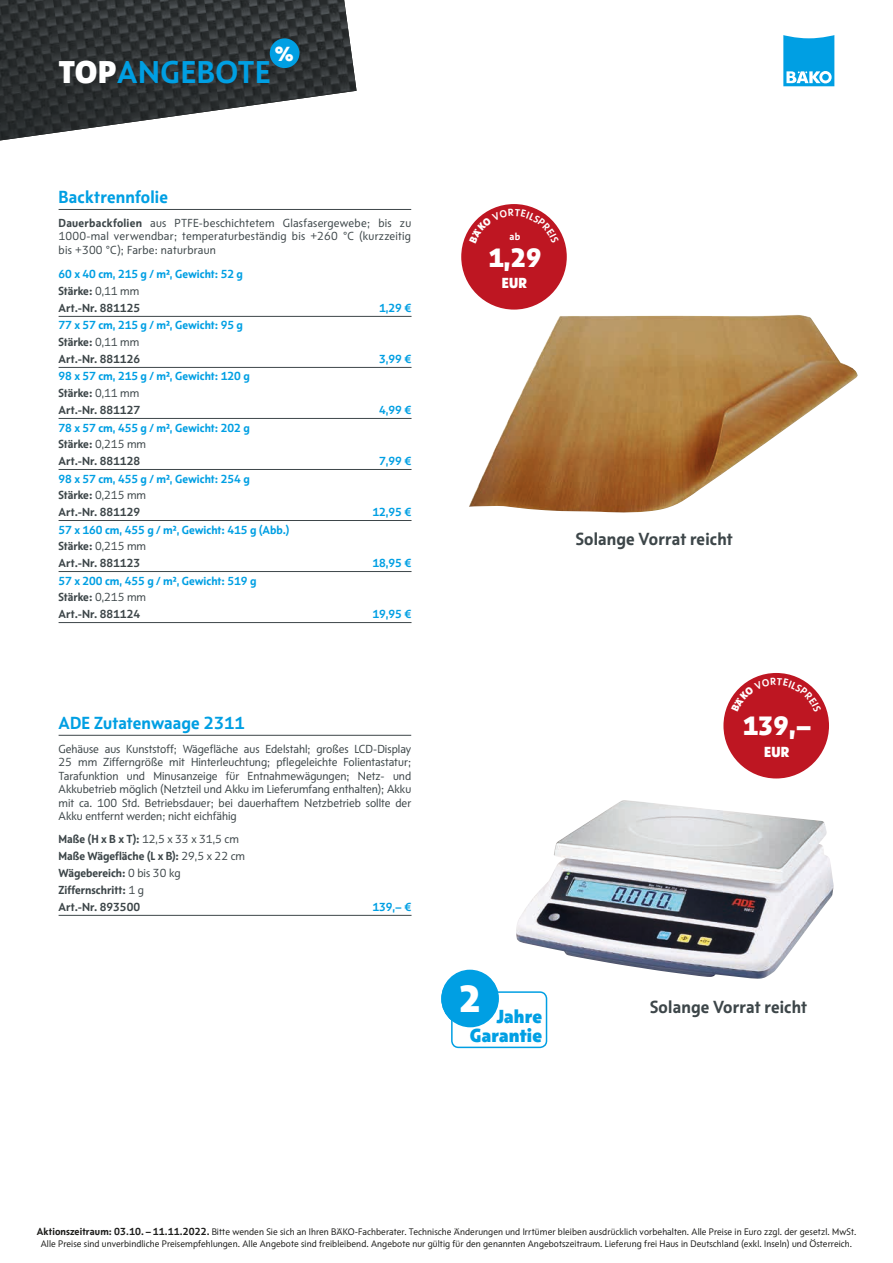
<style>
.page{position:relative;width:893px;height:1263px;background:#fff}
.page>*{position:absolute;margin:0;border:0;box-sizing:border-box;transform-origin:0 0}
.t1{font:800 38.85px "BAEK Otype";color:#fff}
.t2{font:700 32.4px "BAEK Otype";letter-spacing:.02em;color:#009fe3}
.t3{font:800 27.3px "BAEK Otype";color:#fff}
.t4{font:800 21px "BAEK Otype";color:#fff}
.t5{font:800 19.5px/19.5px "BAEK Otype";letter-spacing:.01em;color:#009fe3;text-align:right}
.t6{font:700 18px "BAEK Otype";letter-spacing:.01em;color:#3d4649}
.t7{font:700 18px "BAEK Otype";letter-spacing:.01em;color:#009fe3}
.t8{font:800 15px "BAEK Otype";letter-spacing:.01em;color:#fff}
.t9{font:12px/13.5px "BAEK Otype";letter-spacing:.01em;color:#3d4649;text-align:justify}
.t10{font:700 12px/16.8px "BAEK Otype";color:#009fe3}
.t11{font:700 12px/17px "BAEK Otype";color:#3d4649}
.t12{font:700 10.5px "BAEK Otype";color:#fff}
.t13{font:9.75px/12px "BAEK Otype";letter-spacing:.01em;color:#1d1d1b;text-align:center}
.s1{font-weight:800;color:#fff}
.s2{font-weight:700}
.s3{color:#3d4649}
.s4{font-weight:400;color:#3d4649}
.s5{font-weight:400}
.s6{font-weight:700;font-size:10.5px}
</style>
<div class="page">
<img style="left:469px;top:315px;width:389px;height:198px">
<img style="left:516px;top:800px;width:318px;height:179px">
<div style="left:461px;top:204px;width:106px;height:106px;background:#be1622;border-radius:50%"></div>
<div style="left:723px;top:673px;width:106px;height:105px;background:#be1622;border-radius:50%"></div>
<img style="left:0;top:0;width:357px;height:140px">
<div style="left:270px;top:38px;width:29px;height:30px;background:#009fe3;border-radius:50%"></div>
<svg style="left:783px;top:35px;width:51px;height:51px;background:#2eb0e8"></svg>
<hr style="left:59px;top:316px;width:353px;height:1px;background:#3d4649">
<hr style="left:59px;top:367px;width:353px;height:1px;background:#3d4649">
<hr style="left:59px;top:418px;width:353px;height:1px;background:#3d4649">
<hr style="left:59px;top:469px;width:353px;height:1px;background:#3d4649">
<hr style="left:59px;top:520px;width:353px;height:1px;background:#3d4649">
<hr style="left:59px;top:571px;width:353px;height:1px;background:#3d4649">
<hr style="left:59px;top:622px;width:353px;height:1px;background:#3d4649">
<hr style="left:59px;top:915px;width:353px;height:1px;background:#3d4649">
<hr style="left:59px;top:209px;width:352px;height:1px;background:#3d4649">
<hr style="left:59px;top:735px;width:352px;height:1px;background:#3d4649">
<svg style="left:441px;top:969px;width:107px;height:80px"></svg>
<svg style="left:469px;top:209px;width:90px;height:20px"></svg>
<svg style="left:731px;top:678px;width:90px;height:21px"></svg>
<h3 class="t4" style="left:275px;top:40px;width:21px">%</h3>
<h2 class="t2" style="left:59px;top:52px;width:214px"><span class="s1">TOP</span>ANGEBOTE</h2>
<h3 class="t7" style="left:59px;top:185px;width:111px">Backtrennfolie</h3>
<p class="t9" style="left:59px;top:216px;width:354px"><span class="s2">Dauerbackfolien</span> aus PTFE-beschichtetem Glasfasergewebe; bis zu 1000-mal verwendbar; temperaturbeständig bis +260 °C (kurzzeitig bis +300 °C); Farbe: naturbraun</p>
<p class="t10" style="left:59px;top:265px;width:186px">60 x 40 cm, 215 g / m², Gewicht: 52 g<br><span class="s3">Stärke:</span> <span class="s4">0,11 mm<br></span><span class="s3">Art.-Nr. 881125</span></p>
<p class="t10" style="left:59px;top:317px;width:186px">77 x 57 cm, 215 g / m², Gewicht: 95 g<br><span class="s3">Stärke:</span> <span class="s4">0,11 mm<br></span><span class="s3">Art.-Nr. 881126</span></p>
<p class="t10" style="left:59px;top:368px;width:193px">98 x 57 cm, 215 g / m², Gewicht: 120 g<br><span class="s3">Stärke:</span> <span class="s4">0,11 mm<br></span><span class="s3">Art.-Nr. 881127</span></p>
<p class="t10" style="left:59px;top:419px;width:193px">78 x 57 cm, 455 g / m², Gewicht: 202 g<br><span class="s3">Stärke:</span> <span class="s4">0,215 mm<br></span><span class="s3">Art.-Nr. 881128</span></p>
<p class="t10" style="left:59px;top:470px;width:193px">98 x 57 cm, 455 g / m², Gewicht: 254 g<br><span class="s3">Stärke:</span> <span class="s4">0,215 mm<br></span><span class="s3">Art.-Nr. 881129</span></p>
<p class="t10" style="left:59px;top:521px;width:232px">57 x 160 cm, 455 g / m², Gewicht: 415 g (Abb.)<br><span class="s3">Stärke:</span> <span class="s4">0,215 mm<br></span><span class="s3">Art.-Nr. 881123</span></p>
<p class="t10" style="left:59px;top:572px;width:199px">57 x 200 cm, 455 g / m², Gewicht: 519 g<br><span class="s3">Stärke:</span> <span class="s4">0,215 mm<br></span><span class="s3">Art.-Nr. 881124</span></p>
<p class="t10" style="left:379px;top:299px;width:34px">1,29 €</p>
<p class="t10" style="left:379px;top:350px;width:34px">3,99 €</p>
<p class="t10" style="left:379px;top:401px;width:34px">4,99 €</p>
<p class="t10" style="left:379px;top:452px;width:34px">7,99 €</p>
<p class="t10" style="left:372px;top:503px;width:40px">12,95 €</p>
<p class="t10" style="left:372px;top:555px;width:40px">18,95 €</p>
<p class="t10" style="left:372px;top:606px;width:40px">19,95 €</p>
<h3 class="t7" style="left:59px;top:711px;width:188px">ADE Zutatenwaage 2311</h3>
<p class="t9" style="left:59px;top:742px;width:354px">Gehäuse aus Kunststoff; Wägefläche aus Edelstahl; großes LCD-Display 25 mm Zifferngröße mit Hinterleuchtung; pflegeleichte Folientastatur; Tarafunktion und Minusanzeige für Entnahmewägungen; Netz- und Akkubetrieb möglich (Netzteil und Akku im Lieferumfang enthalten); Akku mit ca. 100 Std. Betriebsdauer; bei dauerhaftem Netzbetrieb sollte der Akku entfernt werden; nicht eichfähig</p>
<p class="t11" style="left:59px;top:830px;width:188px">Maße (H x B x T): <span class="s5">12,5 x 33 x 31,5 cm<br></span>Maße Wägefläche (L x B): <span class="s5">29,5 x 22 cm<br></span>Wägebereich: <span class="s5">0 bis 30 kg<br></span>Ziffernschritt: <span class="s5">1 g<br></span>Art.-Nr. 893500</p>
<p class="t10" style="left:372px;top:898px;width:40px">139,– €</p>
<p class="t12" style="left:509px;top:229px;width:12px">ab</p>
<h3 class="t3" style="left:488px;top:239px;width:55px">1,29</h3>
<p class="t8" style="left:502px;top:273px;width:27px">EUR</p>
<h3 class="t6" style="left:576px;top:528px;width:158px">Solange Vorrat reicht</h3>
<h3 class="t3" style="left:743px;top:708px;width:70px">139,–</h3>
<p class="t8" style="left:764px;top:742px;width:27px">EUR</p>
<h1 class="t1" style="left:459px;top:973px;width:23px">2</h1>
<h3 class="t5" style="left:470px;top:1006px;width:74px">Jahre<br>Garantie</h3>
<h3 class="t6" style="left:650px;top:996px;width:158px">Solange Vorrat reicht</h3>
<p class="t13" style="left:37px;top:1225px;width:821px"><span class="s6">Aktionszeitraum: 03.10. – 11.11.2022.</span> Bitte wenden Sie sich an Ihren BÄKO-Fachberater. Technische Änderungen und Irrtümer bleiben ausdrücklich vorbehalten. Alle Preise in Euro zzgl. der gesetzl. MwSt.<br>Alle Preise sind unverbindliche Preisempfehlungen. Alle Angebote sind freibleibend. Angebote nur gültig für den genannten Angebotszeitraum. Lieferung frei Haus in Deutschland (exkl. Inseln) und Österreich.</p>
</div>
